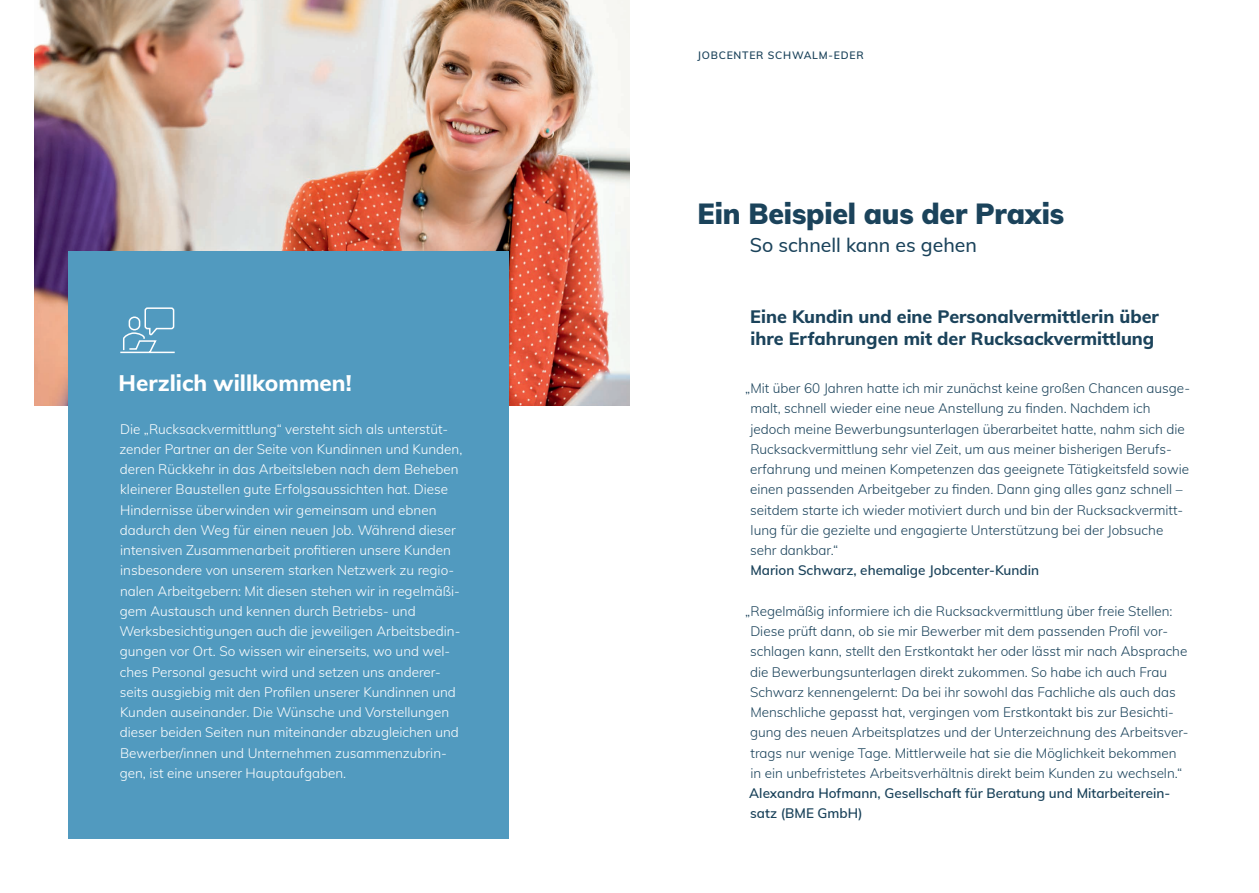
<style>
.page{position:relative;width:1259px;height:893px;background:#fff}
.page>*{position:absolute;margin:0;border:0;box-sizing:border-box;transform-origin:0 0}
.t1{font:900 28.5px "Muli";letter-spacing:-.005em;color:#1b435b}
.t2{font:800 22.5px "Muli";color:#fff}
.t3{font:500 19.5px "Muli";color:#1b435b}
.t4{font:800 18px/21.6px "Muli";color:#1b435b}
.t5{font:300 13.5px/20.2px "Muli";color:#1b435b}
.t6{font:300 13.5px/20.2px "Muli";color:#fff}
.t7{font:600 13.5px/20.2px "Muli";color:#1b435b}
.t8{font:600 10.5px "Muli";letter-spacing:.07em;color:#1b435b}
</style>
<div class="page">
<img style="left:34px;top:0;width:595px;height:405px">
<div style="left:68px;top:252px;width:441px;height:587px;background:#519abf"></div>
<svg style="left:120px;top:307px;width:55px;height:47px"></svg>
<h2 class="t2" style="left:118px;top:366px;width:235px">Herzlich willkommen!</h2>
<p class="t6" style="left:119px;top:418px;width:344px">Die „Rucksackvermittlung“ versteht sich als unterstüt&shy;zender Partner an der Seite von Kundinnen und Kunden, deren Rückkehr in das Arbeitsleben nach dem Beheben kleinerer Baustellen gute Erfolgsaussichten hat. Diese Hindernisse überwinden wir gemeinsam und ebnen dadurch den Weg für einen neuen Job. Während dieser intensiven Zusammenarbeit profitieren unsere Kunden insbesondere von unserem starken Netzwerk zu regio&shy;nalen Arbeitgebern: Mit diesen stehen wir in regelmäßi&shy;gem Austausch und kennen durch Betriebs- und Werksbesichtigungen auch die jeweiligen Arbeitsbedin&shy;gungen vor Ort. So wissen wir einerseits, wo und wel&shy;ches Personal gesucht wird und setzen uns anderer&shy;seits ausgiebig mit den Profilen unserer Kundinnen und Kunden auseinander. Die Wünsche und Vorstellungen dieser beiden Seiten nun miteinander abzugleichen und Bewerber/innen und Unternehmen zusammenzubrin&shy;gen, ist eine unserer Hauptaufgaben.</p>
<p class="t8" style="left:697px;top:48px;width:168px">JOBCENTER SCHWALM-EDER</p>
<h1 class="t1" style="left:697px;top:193px;width:368px">Ein Beispiel aus der Praxis</h1>
<h3 class="t3" style="left:750px;top:231px;width:229px">So schnell kann es gehen</h3>
<h3 class="t4" style="left:750px;top:305px;width:410px">Eine Kundin und eine Personalvermittlerin über ihre Erfahrungen mit der Rucksackvermittlung</h3>
<p class="t5" style="left:750px;top:378px;width:441px;text-indent:-5px">„Mit über 60 Jahren hatte ich mir zunächst keine großen Chancen ausge&shy;malt, schnell wieder eine neue Anstellung zu finden. Nachdem ich jedoch meine Bewerbungsunterlagen überarbeitet hatte, nahm sich die Rucksackvermittlung sehr viel Zeit, um aus meiner bisherigen Berufs&shy;erfahrung und meinen Kompetenzen das geeignete Tätigkeitsfeld sowie einen passenden Arbeitgeber zu finden. Dann ging alles ganz schnell – seitdem starte ich wieder motiviert durch und bin der Rucksackvermitt&shy;lung für die gezielte und engagierte Unterstützung bei der Jobsuche sehr dankbar.“</p>
<p class="t7" style="left:750px;top:560px;width:290px">Marion Schwarz, ehemalige Jobcenter-Kundin</p>
<p class="t5" style="left:750px;top:600px;width:440px;text-indent:-5px">„Regelmäßig informiere ich die Rucksackvermittlung über freie Stellen:<br>Diese prüft dann, ob sie mir Bewerber mit dem passenden Profil vor&shy;schlagen kann, stellt den Erstkontakt her oder lässt mir nach Absprache die Bewerbungsunterlagen direkt zukommen. So habe ich auch Frau Schwarz kennengelernt: Da bei ihr sowohl das Fachliche als auch das Menschliche gepasst hat, vergingen vom Erstkontakt bis zur Besichti&shy;gung des neuen Arbeitsplatzes und der Unterzeichnung des Arbeitsver&shy;trags nur wenige Tage. Mittlerweile hat sie die Möglichkeit bekommen in ein unbefristetes Arbeitsverhältnis direkt beim Kunden zu wechseln.“</p>
<p class="t7" style="left:749px;top:783px;width:422px">Alexandra Hofmann, Gesellschaft für Beratung und Mitarbeiterein&shy;satz (BME GmbH)</p>
</div>
